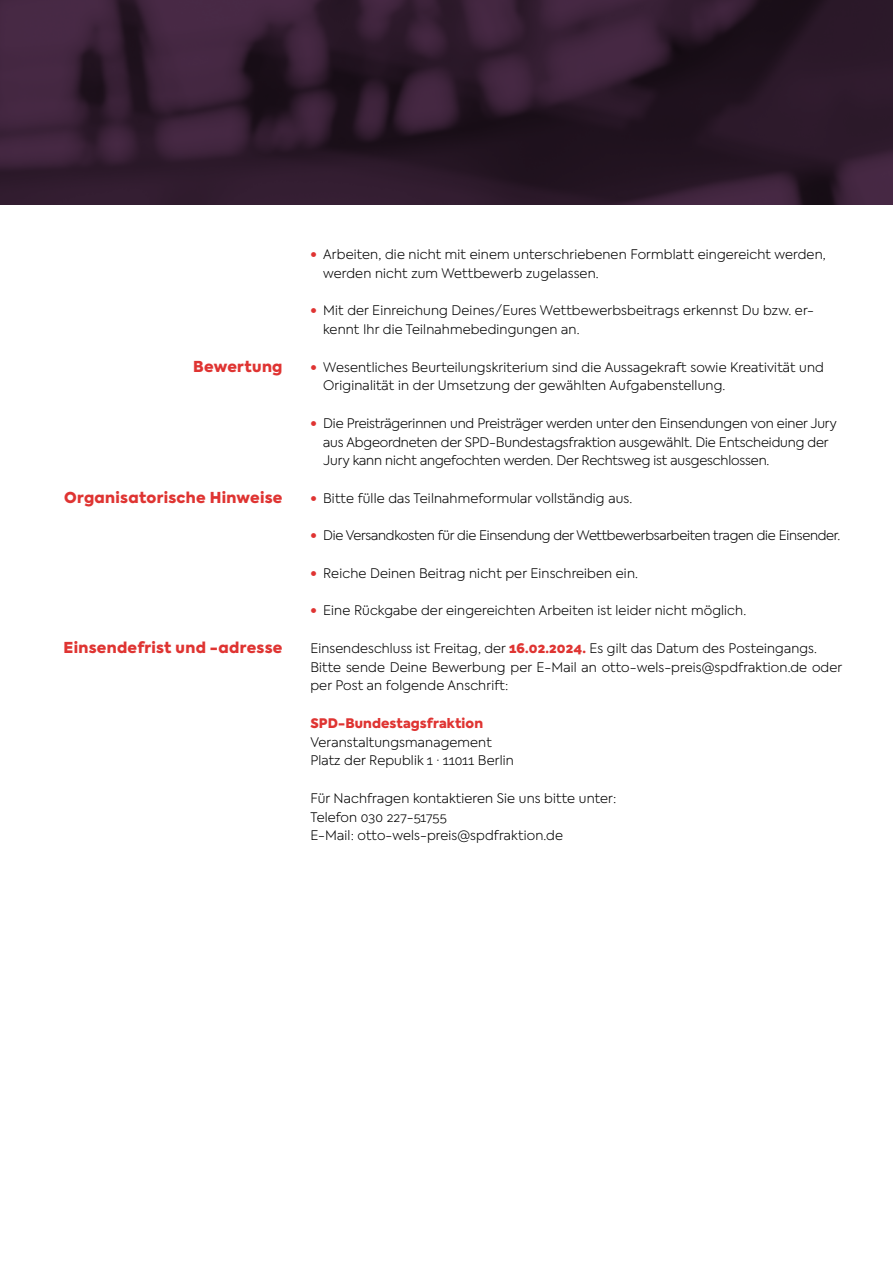
<style>
.page{position:relative;width:893px;height:1263px;background:#fff}
.page>*{position:absolute;margin:0;border:0;box-sizing:border-box;transform-origin:0 0}
.t1{font:900 15px "Axiforma";letter-spacing:.02em;color:#df3432}
.t2{font:300 13.2px/18.8px "Axiforma";letter-spacing:.01em;color:#000}
.t3{font:300 13.2px/18.8px "Axiforma";letter-spacing:-.01em;color:#000}
.t4{font:300 13.2px "Axiforma";letter-spacing:-.02em;color:#000}
.t5{font:900 13.2px "Axiforma";letter-spacing:.01em;color:#df3432}
.s1{font-weight:900;color:#df3432}
.s2{font-weight:900;font-size:13.8px;color:#df3432}
</style>
<div class="page">
<svg style="left:0;top:0;width:893px;height:204px;background:#301b2e"></svg>
<p class="t1" style="left:193px;top:355px;width:91px">Bewertung</p>
<p class="t1" style="left:64px;top:487px;width:220px">Organisatorische Hinweise</p>
<p class="t1" style="left:63px;top:637px;width:221px">Einsendefrist und -adresse</p>
<p class="t2" style="left:323px;top:245px;width:504px;text-indent:-13px"><span class="s1">•</span> Arbeiten, die nicht mit einem unterschriebenen Formblatt eingereicht werden, werden nicht zum Wettbewerb zugelassen.</p>
<p class="t2" style="left:323px;top:301px;width:492px;text-indent:-13px"><span class="s1">•</span> Mit der Einreichung Deines/Eures Wettbewerbsbeitrags erkennst Du bzw. er&shy;kennt Ihr die Teilnahmebedingungen an.</p>
<p class="t2" style="left:323px;top:357px;width:502px;text-indent:-13px"><span class="s1">•</span> Wesentliches Beurteilungskriterium sind die Aussagekraft sowie Kreativität und<br>Originalität in der Umsetzung der gewählten Aufgabenstellung.</p>
<p class="t3" style="left:323px;top:414px;width:515px;text-indent:-13px"><span class="s1">•</span> Die Preisträgerinnen und Preisträger werden unter den Einsendungen von einer Jury aus Abgeordneten der SPD-Bundestagsfraktion ausgewählt. Die Entscheidung der<br>Jury kann nicht angefochten werden. Der Rechtsweg ist ausgeschlossen.</p>
<p class="t2" style="left:310px;top:489px;width:323px"><span class="s1">•</span> Bitte fülle das Teilnahmeformular vollständig aus.</p>
<p class="t4" style="left:310px;top:527px;width:531px"><span class="s1">•</span> Die Versandkosten für die Einsendung der Wettbewerbsarbeiten tragen die Einsender.</p>
<p class="t2" style="left:310px;top:564px;width:329px"><span class="s1">•</span> Reiche Deinen Beitrag nicht per Einschreiben ein.</p>
<p class="t2" style="left:310px;top:601px;width:437px"><span class="s1">•</span> Eine Rückgabe der eingereichten Arbeiten ist leider nicht möglich.</p>
<p class="t2" style="left:310px;top:639px;width:533px">Einsendeschluss ist Freitag, der <span class="s2">16.02.2024.</span> Es gilt das Datum des Posteingangs.<br>Bitte sende Deine Bewerbung per E-Mail an otto-wels-preis@spdfraktion.de oder per Post an folgende Anschrift:</p>
<p class="t5" style="left:310px;top:714px;width:174px">SPD-Bundestagsfraktion</p>
<p class="t2" style="left:310px;top:732px;width:205px">Veranstaltungsmanagement<br>Platz der Republik 1 · 11011 Berlin</p>
<p class="t2" style="left:310px;top:789px;width:307px">Für Nachfragen kontaktieren Sie uns bitte unter:<br>Telefon 030 227-51755<br>E-Mail: otto-wels-preis@spdfraktion.de</p>
</div>
